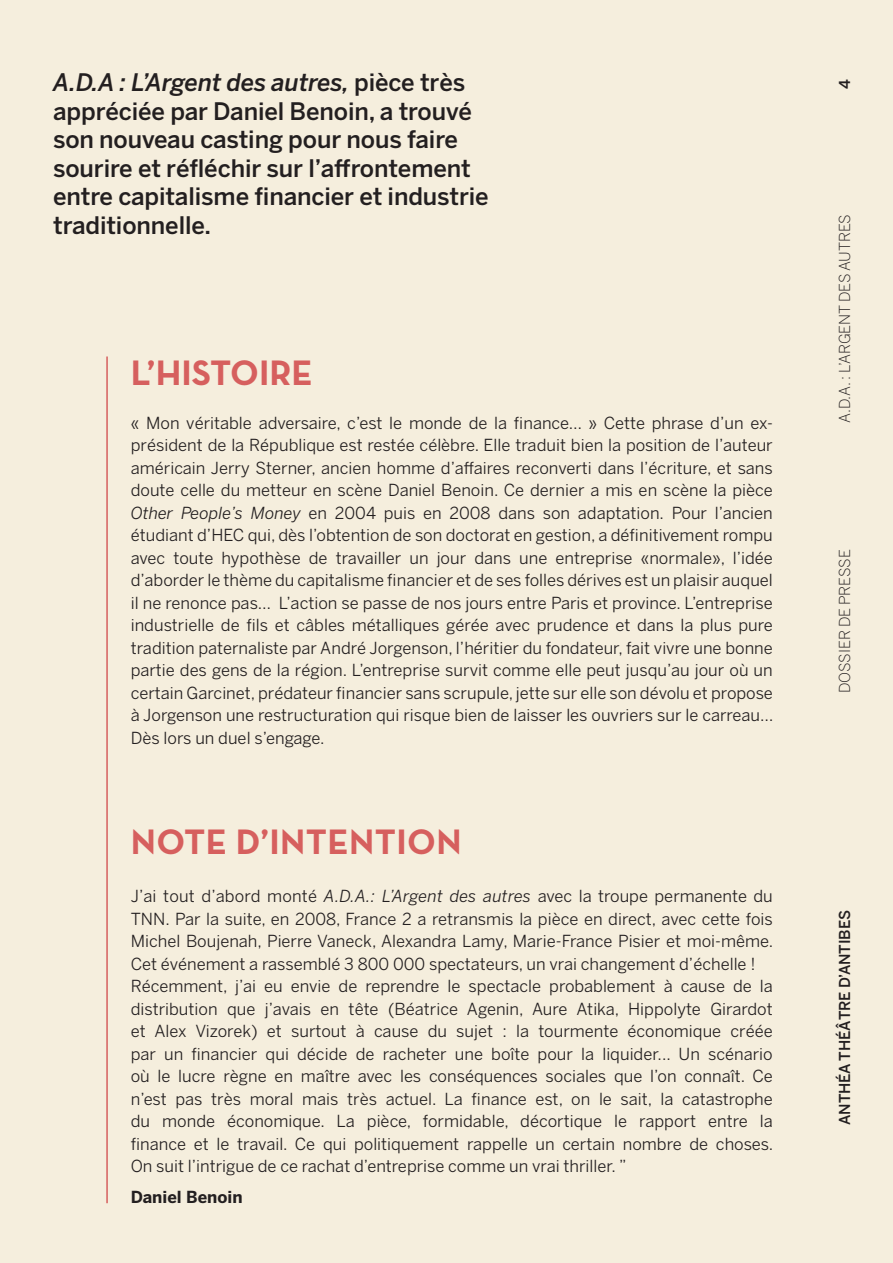
<style>
.page{position:relative;width:893px;height:1263px;background:#f5eedd}
.page>*{position:absolute;margin:0;border:0;box-sizing:border-box;transform-origin:0 0}
.t1{font:700 36px "Neutra Text";letter-spacing:.01em;color:#d65f5e}
.t2{font:500 24px/28.5px "Benton Sans";letter-spacing:-.005em;color:#231f20}
.t3{font:16.5px/22.5px "Benton Sans";color:#231f20;text-align:justify}
.t4{font:700 16.5px "Benton Sans";color:#231f20}
.t5{font:300 15px "Benton Sans";letter-spacing:-.005em;color:#231f20}
.t6{font:500 15px "Benton Sans";letter-spacing:-.005em;color:#231f20}
.s1{font-style:italic}
</style>
<div class="page">
<hr style="left:106px;top:356px;width:2px;height:847px;background:#d65f5e">
<h2 class="t2" style="left:53px;top:68px;width:437px"><span class="s1">A.D.A : L’Argent des autres,</span> pièce très appréciée par Daniel Benoin, a trouvé son nouveau casting pour nous faire sourire et réfléchir sur l’affrontement entre capitalisme financier et industrie traditionnelle.</h2>
<h1 class="t1" style="left:131px;top:350px;width:184px">L’HISTOIRE</h1>
<p class="t3" style="left:131px;top:411px;width:644px">« Mon véritable adversaire, c’est le monde de la finance… » Cette phrase d’un ex&shy;président de la République est restée célèbre. Elle traduit bien la position de l’auteur américain Jerry Sterner, ancien homme d’affaires reconverti dans l’écriture, et sans doute celle du metteur en scène Daniel Benoin. Ce dernier a mis en scène la pièce <span class="s1">Other People’s Money</span> en 2004 puis en 2008 dans son adaptation. Pour l’ancien étudiant d’HEC qui, dès l’obtention de son doctorat en gestion, a définitivement rompu avec toute hypothèse de travailler un jour dans une entreprise «normale», l’idée d’aborder le thème du capitalisme financier et de ses folles dérives est un plaisir auquel il ne renonce pas… L’action se passe de nos jours entre Paris et province. L’entreprise industrielle de fils et câbles métalliques gérée avec prudence et dans la plus pure tradition paternaliste par André Jorgenson, l’héritier du fondateur, fait vivre une bonne partie des gens de la région. L’entreprise survit comme elle peut jusqu’au jour où un certain Garcinet, prédateur financier sans scrupule, jette sur elle son dévolu et propose à Jorgenson une restructuration qui risque bien de laisser les ouvriers sur le carreau… Dès lors un duel s’engage.</p>
<h1 class="t1" style="left:131px;top:819px;width:332px">NOTE D’INTENTION</h1>
<p class="t3" style="left:131px;top:885px;width:644px;text-align:left">J’ai tout d’abord monté <span class="s1">A.D.A.: L’Argent des autres</span> avec la troupe permanente du TNN. Par la suite, en 2008, France 2 a retransmis la pièce en direct, avec cette fois Michel Boujenah, Pierre Vaneck, Alexandra Lamy, Marie-France Pisier et moi-même.<br>Cet événement a rassemblé 3 800 000 spectateurs, un vrai changement d’échelle !<br>Récemment, j’ai eu envie de reprendre le spectacle probablement à cause de la distribution que j’avais en tête (Béatrice Agenin, Aure Atika, Hippolyte Girardot et Alex Vizorek) et surtout à cause du sujet : la tourmente économique créée par un financier qui décide de racheter une boîte pour la liquider... Un scénario où le lucre règne en maître avec les conséquences sociales que l’on connaît. Ce n’est pas très moral mais très actuel. La finance est, on le sait, la catastrophe du monde économique. La pièce, formidable, décortique le rapport entre la finance et le travail. Ce qui politiquement rappelle un certain nombre de choses.<br>On suit l’intrigue de ce rachat d’entreprise comme un vrai thriller. ”</p>
<p class="t4" style="left:131px;top:1187px;width:113px">Daniel Benoin</p>
<p class="t6" style="left:836px;top:89px;width:11px;rotate:-90deg">4</p>
<p class="t5" style="left:836px;top:423px;width:210px;rotate:-90deg">A.D.A. : L’ARGENT DES AUTRES</p>
<p class="t5" style="left:836px;top:693px;width:145px;rotate:-90deg">DOSSIER DE PRESSE</p>
<p class="t6" style="left:836px;top:1125px;width:217px;rotate:-90deg">ANTHÉA THÉÂTRE D’ANTIBES</p>
</div>
